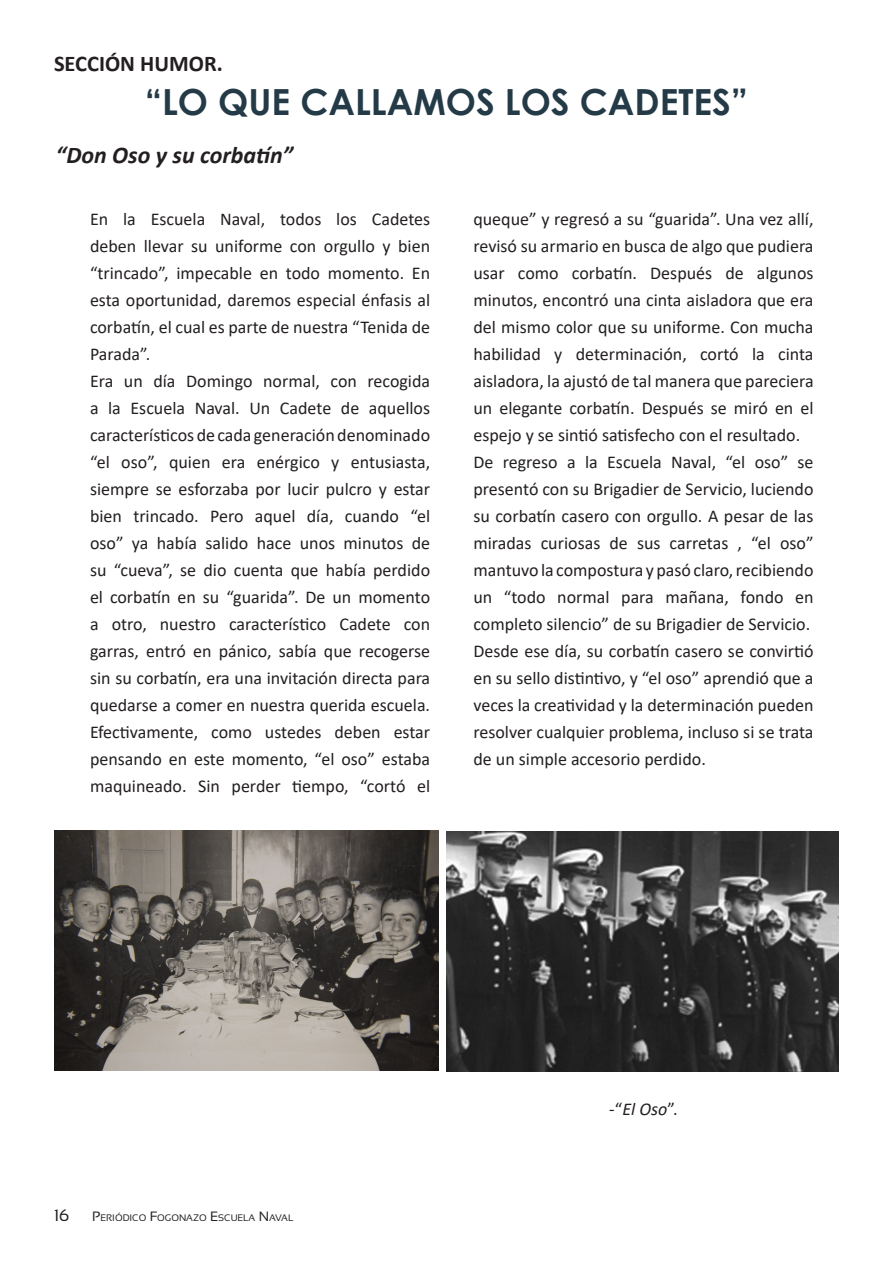
<style>
.page{position:relative;width:893px;height:1263px;background:#fff}
.page>*{position:absolute;margin:0;border:0;box-sizing:border-box;transform-origin:0 0}
.t1{font:700 36px "Century Gothic";color:#243b47}
.t2{font:italic 700 24px "Calibri";color:#231f20}
.t3{font:700 22.5px "Calibri";color:#231f20}
.t4{font:18px/27px "Calibri";color:#231f20;text-align:justify}
.t5{font:italic 18px "Calibri";color:#231f20}
.t6{font:16.5px "Sansation";color:#231f20}
.t7{font:9.45px "Sansation";color:#231f20}
.s1{font-size:13.5px}
.s2{font-style:normal}
</style>
<div class="page">
<img style="left:446px;top:831px;width:393px;height:240px">
<img style="left:54px;top:830px;width:385px;height:240px">
<p class="t3" style="left:54px;top:47px;width:170px">SECCIÓN HUMOR.</p>
<p class="t1" style="left:145px;top:75px;width:605px">“LO QUE CALLAMOS LOS CADETES”</p>
<p class="t2" style="left:56px;top:138px;width:239px">“Don Oso y su corbatín”</p>
<p class="t4" style="left:90px;top:205px;width:342px">En la Escuela Naval, todos los Cadetes deben llevar su uniforme con orgullo y bien “trincado”, impecable en todo momento. En esta oportunidad, daremos especial énfasis al corbatín, el cual es parte de nuestra “Tenida de Parada”.</p>
<p class="t4" style="left:90px;top:367px;width:342px">Era un día Domingo normal, con recogida a la Escuela Naval. Un Cadete de aquellos característicos de cada generación denominado “el oso”, quien era enérgico y entusiasta, siempre se esforzaba por lucir pulcro y estar bien trincado. Pero aquel día, cuando “el oso” ya había salido hace unos minutos de su “cueva”, se dio cuenta que había perdido el corbatín en su “guarida”. De un momento a otro, nuestro característico Cadete con garras, entró en pánico, sabía que recogerse sin su corbatín, era una invitación directa para quedarse a comer en nuestra querida escuela.<br>Efectivamente, como ustedes deben estar pensando en este momento, “el oso” estaba maquineado. Sin perder tiempo, “cortó el</p>
<p class="t4" style="left:473px;top:205px;width:342px">queque” y regresó a su “guarida”. Una vez allí, revisó su armario en busca de algo que pudiera usar como corbatín. Después de algunos minutos, encontró una cinta aisladora que era del mismo color que su uniforme. Con mucha habilidad y determinación, cortó la cinta aisladora, la ajustó de tal manera que pareciera un elegante corbatín. Después se miró en el espejo y se sintió satisfecho con el resultado.</p>
<p class="t4" style="left:473px;top:448px;width:342px">De regreso a la Escuela Naval, “el oso” se presentó con su Brigadier de Servicio, luciendo su corbatín casero con orgullo. A pesar de las miradas curiosas de sus carretas , “el oso” mantuvo la compostura y pasó claro, recibiendo un “todo normal para mañana, fondo en completo silencio” de su Brigadier de Servicio.</p>
<p class="t4" style="left:473px;top:637px;width:342px">Desde ese día, su corbatín casero se convirtió en su sello distintivo, y “el oso” aprendió que a veces la creatividad y la determinación pueden resolver cualquier problema, incluso si se trata de un simple accesorio perdido.</p>
<p class="t6" style="left:54px;top:1206px;width:17px">16</p>
<p class="t7" style="left:92px;top:1212px;width:203px"><span class="s1">P</span>ERIÓDICO <span class="s1">F</span>OGONAZO <span class="s1">E</span>SCUELA <span class="s1">N</span>AVAL</p>
<p class="t5" style="left:609px;top:1096px;width:70px"><span class="s2">-“</span>El Oso<span class="s2">”.</span></p>
</div>
